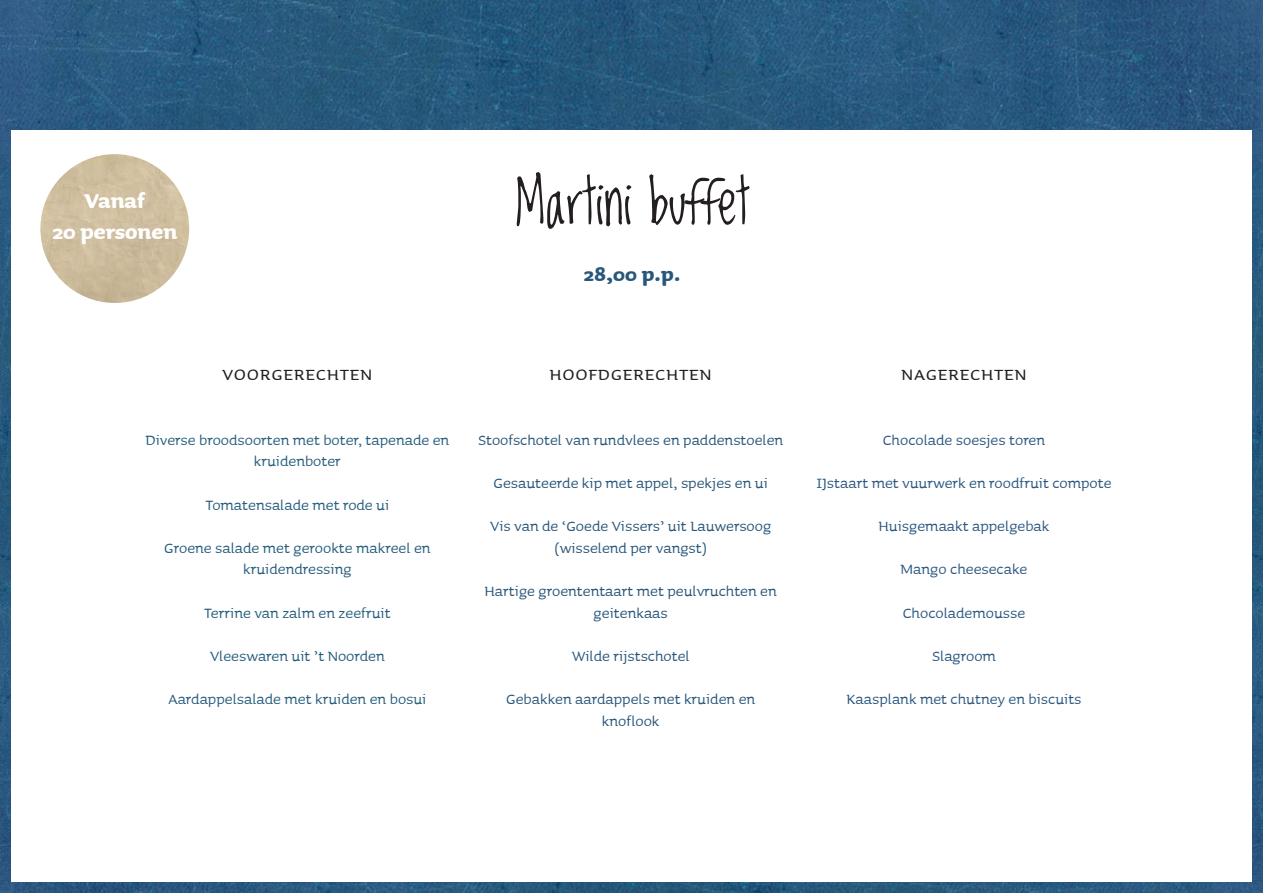
<style>
.page{position:relative;width:1263px;height:893px;background:#fff}
.page>*{position:absolute;margin:0;border:0;box-sizing:border-box;transform-origin:0 0}
.t1{font:57px "Lovedbythe King";color:#241f1f}
.t2{font:700 25.5px/30.6px "Sauna";color:#fff;text-align:center}
.t3{font:24px "Sauna Small Caps";color:#241f1f}
.t4{font:700 24px "Sauna";color:#28577b}
.t5{font:18px/21.6px "Sauna";color:#275579;text-align:center}
.t6{font:18px/21.6px "Sauna";color:#245c7c;text-align:center}
.t7{font:18px "Sauna";color:#29567f}
</style>
<div class="page">
<img style="left:0;top:0;width:1263px;height:130px">
<img style="left:0;top:130px;width:11px;height:763px">
<img style="left:1252px;top:130px;width:11px;height:763px">
<img style="left:11px;top:882px;width:1241px;height:11px">
<img style="left:40px;top:154px;width:149px;height:149px;border-radius:74px">
<h2 class="t2" style="left:52px;top:188px;width:126px">Vanaf<br>20 personen</h2>
<h1 class="t1" style="left:515px;top:163px;width:235px">Martini buffet</h1>
<h3 class="t4" style="left:584px;top:266px;width:98px">28,00 p.p.</h3>
<h3 class="t3" style="left:222px;top:357px;width:153px">voorgerechten</h3>
<h3 class="t3" style="left:549px;top:357px;width:165px">hoofdgerechten</h3>
<h3 class="t3" style="left:901px;top:357px;width:128px">nagerechten</h3>
<p class="t6" style="left:145px;top:430px;width:305px">Diverse broodsoorten met boter, tapenade en kruidenboter</p>
<p class="t6" style="left:206px;top:495px;width:185px">Tomatensalade met rode ui</p>
<p class="t6" style="left:164px;top:538px;width:268px">Groene salade met gerookte makreel en kruidendressing</p>
<p class="t6" style="left:204px;top:603px;width:188px">Terrine van zalm en zeefruit</p>
<p class="t6" style="left:210px;top:646px;width:176px">Vleeswaren uit ’t Noorden</p>
<p class="t6" style="left:168px;top:689px;width:260px">Aardappelsalade met kruiden en bosui</p>
<p class="t5" style="left:478px;top:430px;width:307px">Stoofschotel van rundvlees en paddenstoelen</p>
<p class="t5" style="left:494px;top:473px;width:276px">Gesauteerde kip met appel, spekjes en ui</p>
<p class="t5" style="left:490px;top:516px;width:283px">Vis van de ‘Goede Vissers’ uit Lauwersoog (wisselend per vangst)</p>
<p class="t5" style="left:485px;top:581px;width:294px">Hartige groententaart met peulvruchten en geitenkaas</p>
<p class="t5" style="left:572px;top:646px;width:120px">Wilde rijstschotel</p>
<p class="t5" style="left:506px;top:689px;width:251px">Gebakken aardappels met kruiden en knoflook</p>
<p class="t7" style="left:883px;top:434px;width:164px">Chocolade soesjes toren</p>
<p class="t7" style="left:816px;top:477px;width:296px">IJstaart met vuurwerk en roodfruit compote</p>
<p class="t7" style="left:879px;top:520px;width:172px">Huisgemaakt appelgebak</p>
<p class="t7" style="left:901px;top:563px;width:128px">Mango cheesecake</p>
<p class="t7" style="left:903px;top:606px;width:124px">Chocolademousse</p>
<p class="t7" style="left:932px;top:650px;width:65px">Slagroom</p>
<p class="t7" style="left:846px;top:693px;width:236px">Kaasplank met chutney en biscuits</p>
</div>
